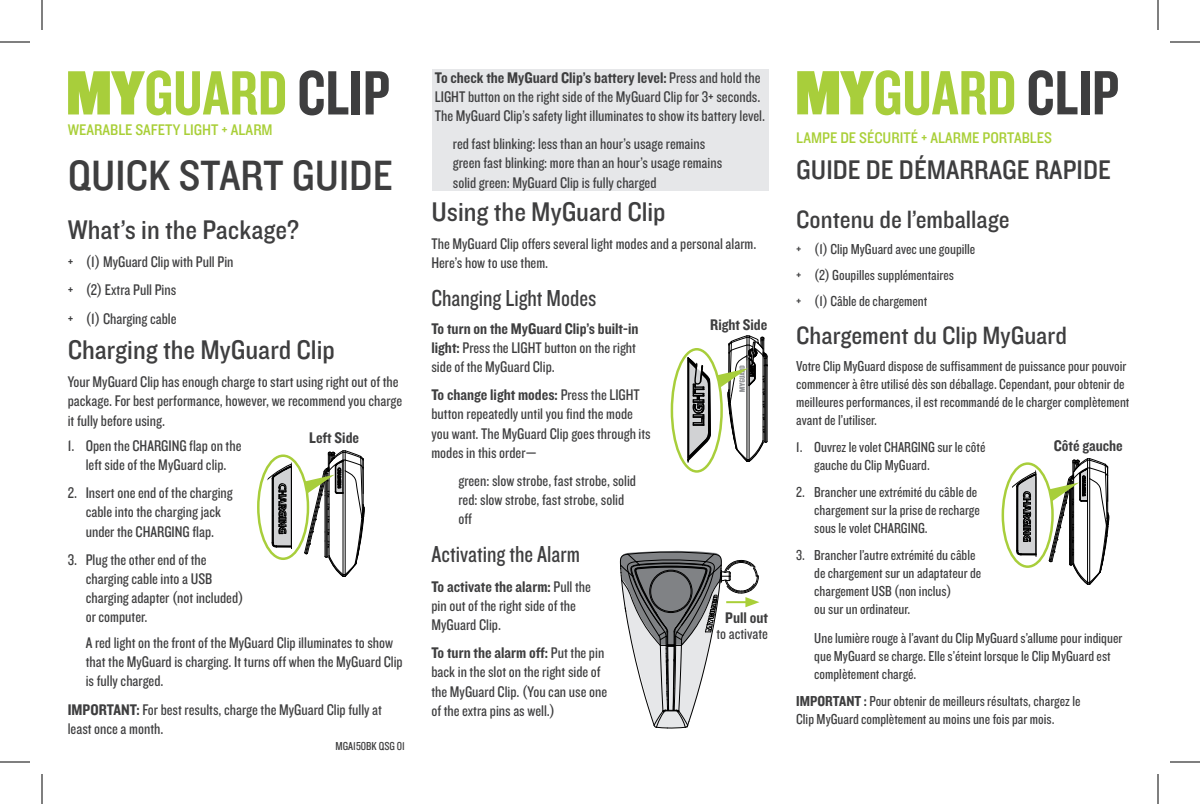
<style>
.page{position:relative;width:1200px;height:804px;background:#fff}
.page>*{position:absolute;margin:0;border:0;box-sizing:border-box;transform-origin:0 0}
.t1{font:64.8px "Knockout HTF49 Liteweight";color:#a8ce3b}
.t2{font:44px "Knockout HTF30 Junior Welterwt";color:#3e3e3f}
.t3{font:28px "Knockout HTF30 Junior Welterwt";color:#3e3e3f}
.t4{font:26px "Knockout HTF30 Junior Welterwt";color:#3e3e3f}
.t5{font:24px "Knockout HTF29 Junior Liteweight";color:#3e3e3f}
.t6{font:16px/19.2px "Knockout HTF29 Junior Liteweight";color:#3e3e3f}
.t7{font:16px "Knockout HTF50 Welterweight";color:#3e3e3f}
.t8{font:16px "Knockout HTF30 Junior Welterwt";color:#a9cf38}
.t9{font:15px/18px "Knockout HTF29 Junior Liteweight";color:#3e3e3f}
.t10{font:12px "Knockout HTF29 Junior Liteweight";color:#3e3e3f}
.s1{font-family:"Knockout HTF90 Ultmt Welterwt"}
.s2{color:#3e3e3f}
.s3{font-family:"Knockout HTF29 Junior Liteweight"}
.s4{font-family:"Knockout HTF50 Welterweight"}
</style>
<div class="page">
<svg style="left:1048px;top:458px;width:61px;height:127px"></svg>
<svg style="left:1003px;top:464px;width:50px;height:103px"></svg>
<div style="left:1002px;top:462px;width:52px;height:106px;border:2px solid #a8ce3b;border-radius:50%"></div>
<svg style="left:1012px;top:468px;width:26px;height:89px"></svg>
<svg style="left:304px;top:450px;width:61px;height:127px"></svg>
<svg style="left:258px;top:456px;width:50px;height:103px"></svg>
<div style="left:257px;top:454px;width:52px;height:106px;border:2px solid #a8ce3b;border-radius:50%"></div>
<svg style="left:268px;top:460px;width:26px;height:89px"></svg>
<svg style="left:718px;top:335px;width:50px;height:127px"></svg>
<svg style="left:672px;top:349px;width:50px;height:122px"></svg>
<div style="left:671px;top:348px;width:52px;height:125px;border:2px solid #a8ce3b;border-radius:50%"></div>
<svg style="left:686px;top:357px;width:25px;height:105px"></svg>
<svg style="left:619px;top:550px;width:140px;height:179px"></svg>
<div style="left:432px;top:69px;width:336px;height:122px;background:#e6e7e9"></div>
<hr style="left:0;top:42px;width:30px;height:1px;background:#000">
<hr style="left:1170px;top:42px;width:30px;height:1px;background:#000">
<hr style="left:0;top:762px;width:30px;height:1px;background:#000">
<hr style="left:1170px;top:762px;width:30px;height:1px;background:#000">
<hr style="left:42px;top:0;width:1px;height:30px;background:#000">
<hr style="left:42px;top:774px;width:1px;height:30px;background:#000">
<hr style="left:1158px;top:0;width:1px;height:30px;background:#000">
<hr style="left:1158px;top:774px;width:1px;height:30px;background:#000">
<h1 class="t1" style="left:66px;top:60px;width:325px"><span class="s1">MY</span>GUARD <span class="s2">CLIP</span></h1>
<h1 class="t1" style="left:796px;top:60px;width:325px"><span class="s1">MY</span>GUARD <span class="s2">CLIP</span></h1>
<p class="t8" style="left:68px;top:121px;width:207px">WEARABLE SAFETY LIGHT + ALARM</p>
<h2 class="t2" style="left:68px;top:152px;width:327px">QUICK START GUIDE</h2>
<h3 class="t3" style="left:68px;top:215px;width:233px">What’s in the Package?</h3>
<p class="t6" style="left:68px;top:248px;width:167px;line-height:28.2px">+ (1) MyGuard Clip with Pull Pin + (2) Extra Pull Pins<br>+ (1) Charging cable</p>
<h3 class="t3" style="left:68px;top:335px;width:269px">Charging the MyGuard Clip</h3>
<p class="t6" style="left:68px;top:373px;width:336px">Your MyGuard Clip has enough charge to start using right out of the package. For best performance, however, we recommend you charge it fully before using.</p>
<p class="t7" style="left:435px;top:69px;width:327px">To check the MyGuard Clip’s battery level: <span class="s3">Press and hold the</span></p>
<p class="t6" style="left:435px;top:87px;width:332px">LIGHT button on the right side of the MyGuard Clip for 3+ seconds.<br>The MyGuard Clip’s safety light illuminates to show its battery level.</p>
<p class="t6" style="left:453px;top:135px;width:271px">red fast blinking: less than an hour’s usage remains green fast blinking: more than an hour’s usage remains solid green: MyGuard Clip is fully charged</p>
<p class="t8" style="left:796px;top:129px;width:257px">LAMPE DE SÉCURITÉ + ALARME PORTABLES</p>
<h3 class="t3" style="left:796px;top:155px;width:316px">GUIDE DE DÉMARRAGE RAPIDE</h3>
<h3 class="t4" style="left:796px;top:205px;width:215px">Contenu de l’emballage</h3>
<p class="t9" style="left:796px;top:236px;width:181px;line-height:26px">+ (1) Clip MyGuard avec une goupille + (2) Goupilles supplémentaires<br>+ (1) Câble de chargement</p>
<h3 class="t4" style="left:796px;top:321px;width:272px">Chargement du Clip MyGuard</h3>
<p class="t9" style="left:796px;top:357px;width:335px">Votre Clip MyGuard dispose de suffisamment de puissance pour pouvoir commencer à être utilisé dès son déballage. Cependant, pour obtenir de meilleures performances, il est recommandé de le charger complètement avant de l’utiliser.</p>
<p class="t9" style="left:814px;top:438px;width:173px;text-indent:-18px">1. Ouvrez le volet CHARGING sur le côté gauche du Clip MyGuard.</p>
<p class="t9" style="left:814px;top:483px;width:167px;text-indent:-18px">2. Brancher une extrémité du câble de chargement sur la prise de recharge sous le volet CHARGING.</p>
<p class="t9" style="left:814px;top:546px;width:168px;text-indent:-18px">3. Brancher l’autre extrémité du câble de chargement sur un adaptateur de chargement USB (non inclus)<br>ou sur un ordinateur.</p>
<p class="t9" style="left:814px;top:630px;width:310px">Une lumière rouge à l’avant du Clip MyGuard s’allume pour indiquer que MyGuard se charge. Elle s’éteint lorsque le Clip MyGuard est complètement chargé.</p>
<p class="t9" style="left:796px;top:693px;width:286px"><span class="s4">IMPORTANT :</span> Pour obtenir de meilleurs résultats, chargez le<br>Clip MyGuard complètement au moins une fois par mois.</p>
<h3 class="t3" style="left:431px;top:197px;width:236px">Using the MyGuard Clip</h3>
<p class="t6" style="left:431px;top:234px;width:326px">The MyGuard Clip offers several light modes and a personal alarm.<br>Here’s how to use them.</p>
<h3 class="t5" style="left:431px;top:286px;width:166px">Changing Light Modes</h3>
<p class="t7" style="left:710px;top:316px;width:59px">Right Side</p>
<p class="t7" style="left:431px;top:320px;width:208px">To turn on the MyGuard Clip’s built-in</p>
<p class="t6" style="left:431px;top:338px;width:206px"><span class="s4">light:</span> Press the LIGHT button on the right side of the MyGuard Clip.</p>
<p class="t7" style="left:431px;top:387px;width:210px">To change light modes: <span class="s3">Press the LIGHT</span></p>
<p class="t6" style="left:431px;top:405px;width:221px">button repeatedly until you find the mode you want. The MyGuard Clip goes through its modes in this order—</p>
<p class="t6" style="left:458px;top:472px;width:179px">green: slow strobe, fast strobe, solid red: slow strobe, fast strobe, solid off</p>
<p class="t7" style="left:309px;top:429px;width:51px">Left Side</p>
<p class="t7" style="left:1054px;top:437px;width:71px">Côté gauche</p>
<p class="t6" style="left:68px;top:436px;width:175px;text-align:center">1. Open the CHARGING flap on the left side of the MyGuard clip.</p>
<p class="t6" style="left:68px;top:484px;width:167px;text-align:center">2. Insert one end of the charging cable into the charging jack under the CHARGING flap.</p>
<p class="t6" style="left:86px;top:550px;width:159px;text-indent:-18px">3. Plug the other end of the charging cable into a USB charging adapter (not included) or computer.</p>
<p class="t6" style="left:86px;top:634px;width:319px">A red light on the front of the MyGuard Clip illuminates to show that the MyGuard is charging. It turns off when the MyGuard Clip is fully charged.</p>
<p class="t6" style="left:68px;top:700px;width:316px"><span class="s4">IMPORTANT:</span> For best results, charge the MyGuard Clip fully at least once a month.</p>
<h3 class="t5" style="left:431px;top:542px;width:150px">Activating the Alarm</h3>
<p class="t7" style="left:431px;top:578px;width:161px">To activate the alarm: <span class="s3">Pull the</span></p>
<p class="t6" style="left:431px;top:596px;width:146px">pin out of the right side of the<br>MyGuard Clip.</p>
<p class="t7" style="left:431px;top:645px;width:174px">To turn the alarm off: <span class="s3">Put the pin</span></p>
<p class="t6" style="left:431px;top:663px;width:177px">back in the slot on the right side of the MyGuard Clip. (You can use one of the extra pins as well.)</p>
<p class="t7" style="left:725px;top:609px;width:44px">Pull out</p>
<p class="t6" style="left:716px;top:625px;width:53px">to activate</p>
<p class="t10" style="left:336px;top:740px;width:71px">MGA150BK QSG 01</p>
</div>
